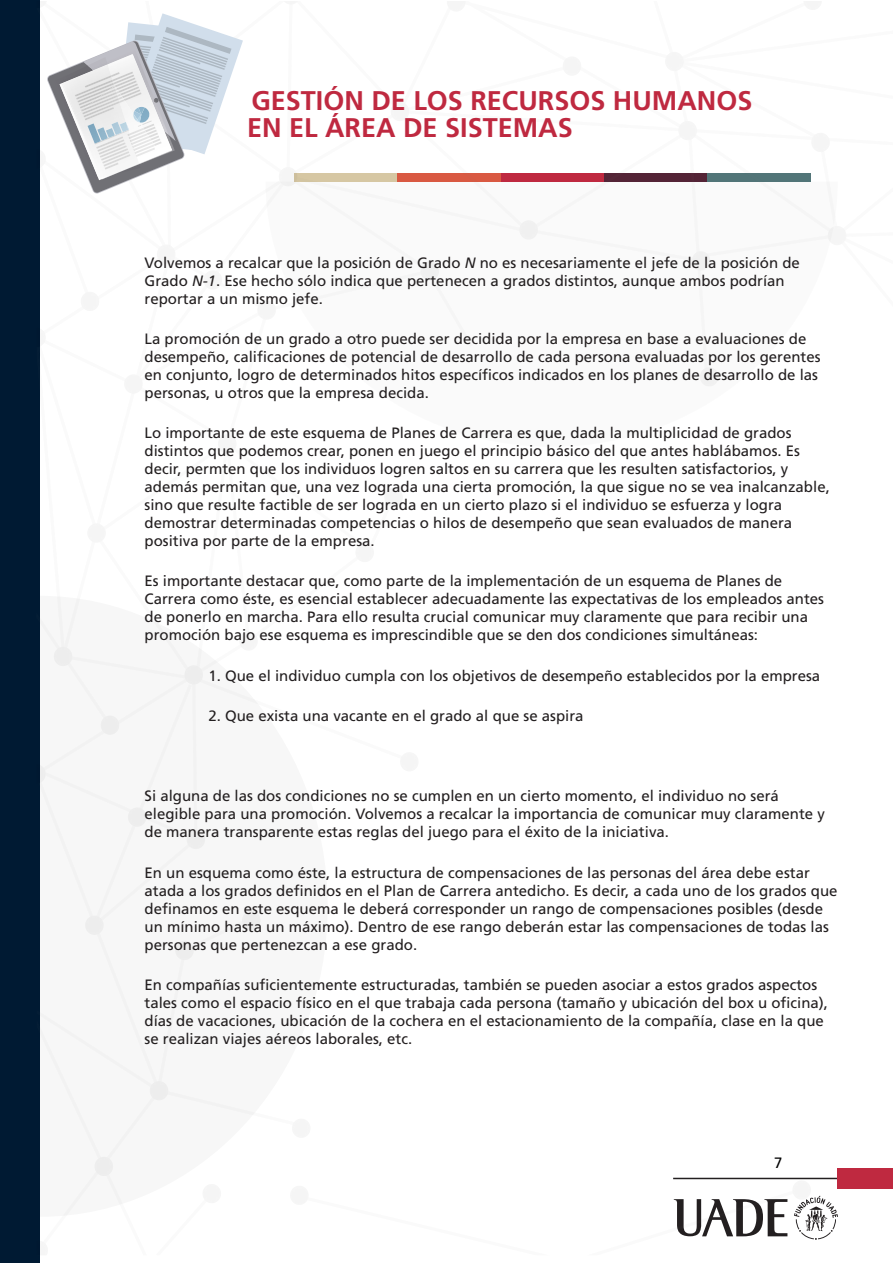
<style>
.page{position:relative;width:893px;height:1263px;background:#fff}
.page>*{position:absolute;margin:0;border:0;box-sizing:border-box;transform-origin:0 0}
.t1{font:700 27px/27px "Frutiger LT Std";color:#bf2940}
.Indice_Texto_-_Nivel{font:15px/18px "Frutiger LT Std";color:#231f20}
.t2{font:15px "Frutiger LT Std";color:#000}
.s1{font-style:italic}
</style>
<div class="page">
<div style="left:838px;top:1168px;width:55px;height:21px;background:#bf2940"></div>
<img style="left:0;top:1px;width:838px;height:1262px">
<svg style="left:47px;top:13px;width:196px;height:181px"></svg>
<h1 class="t1" style="left:247px;top:87px;width:507px">GESTIÓN DE LOS RECURSOS HUMANOS<br>EN EL ÁREA DE SISTEMAS</h1>
<p class="Indice_Texto_-_Nivel" style="left:145px;top:253px;width:657px">Volvemos a recalcar que la posición de Grado <span class="s1">N</span> no es necesariamente el jefe de la posición de<br>Grado <span class="s1">N-1</span>. Ese hecho sólo indica que pertenecen a grados distintos, aunque ambos podrían reportar a un mismo jefe.</p>
<p class="Indice_Texto_-_Nivel" style="left:145px;top:330px;width:678px">La promoción de un grado a otro puede ser decidida por la empresa en base a evaluaciones de desempeño, calificaciones de potencial de desarrollo de cada persona evaluadas por los gerentes en conjunto, logro de determinados hitos específicos indicados en los planes de desarrollo de las personas, u otros que la empresa decida.</p>
<p class="Indice_Texto_-_Nivel" style="left:145px;top:424px;width:687px">Lo importante de este esquema de Planes de Carrera es que, dada la multiplicidad de grados distintos que podemos crear, ponen en juego el principio básico del que antes hablábamos. Es decir, permten que los individuos logren saltos en su carrera que les resulten satisfactorios, y además permitan que, una vez lograda una cierta promoción, la que sigue no se vea inalcanzable, sino que resulte factible de ser lograda en un cierto plazo si el individuo se esfuerza y logra demostrar determinadas competencias o hiIos de desempeño que sean evaluados de manera positiva por parte de la empresa.</p>
<p class="Indice_Texto_-_Nivel" style="left:145px;top:572px;width:681px">Es importante destacar que, como parte de la implementación de un esquema de Planes de Carrera como éste, es esencial establecer adecuadamente las expectativas de los empleados antes de ponerlo en marcha. Para ello resulta crucial comunicar muy claramente que para recibir una promoción bajo ese esquema es imprescindible que se den dos condiciones simultáneas:</p>
<p class="Indice_Texto_-_Nivel" style="left:208px;top:666px;width:613px">1. Que el individuo cumpla con los objetivos de desempeño establecidos por la empresa</p>
<p class="Indice_Texto_-_Nivel" style="left:208px;top:707px;width:377px">2. Que exista una vacante en el grado al que se aspira</p>
<p class="Indice_Texto_-_Nivel" style="left:145px;top:787px;width:682px">Si alguna de las dos condiciones no se cumplen en un cierto momento, el individuo no será elegible para una promoción. Volvemos a recalcar la importancia de comunicar muy claramente y de manera transparente estas reglas del juego para el éxito de la iniciativa.</p>
<p class="Indice_Texto_-_Nivel" style="left:145px;top:863px;width:694px">En un esquema como éste, la estructura de compensaciones de las personas del área debe estar atada a los grados definidos en el Plan de Carrera antedicho. Es decir, a cada uno de los grados que definamos en este esquema le deberá corresponder un rango de compensaciones posibles (desde un mínimo hasta un máximo). Dentro de ese rango deberán estar las compensaciones de todas las personas que pertenezcan a ese grado.</p>
<p class="Indice_Texto_-_Nivel" style="left:145px;top:976px;width:685px">En compañías suficientemente estructuradas, también se pueden asociar a estos grados aspectos tales como el espacio físico en el que trabaja cada persona (tamaño y ubicación del box u oficina), días de vacaciones, ubicación de la cochera en el estacionamiento de la compañía, clase en la que se realizan viajes aéreos laborales, etc.</p>
<p class="t2" style="left:774px;top:1154px;width:10px">7</p>
</div>
